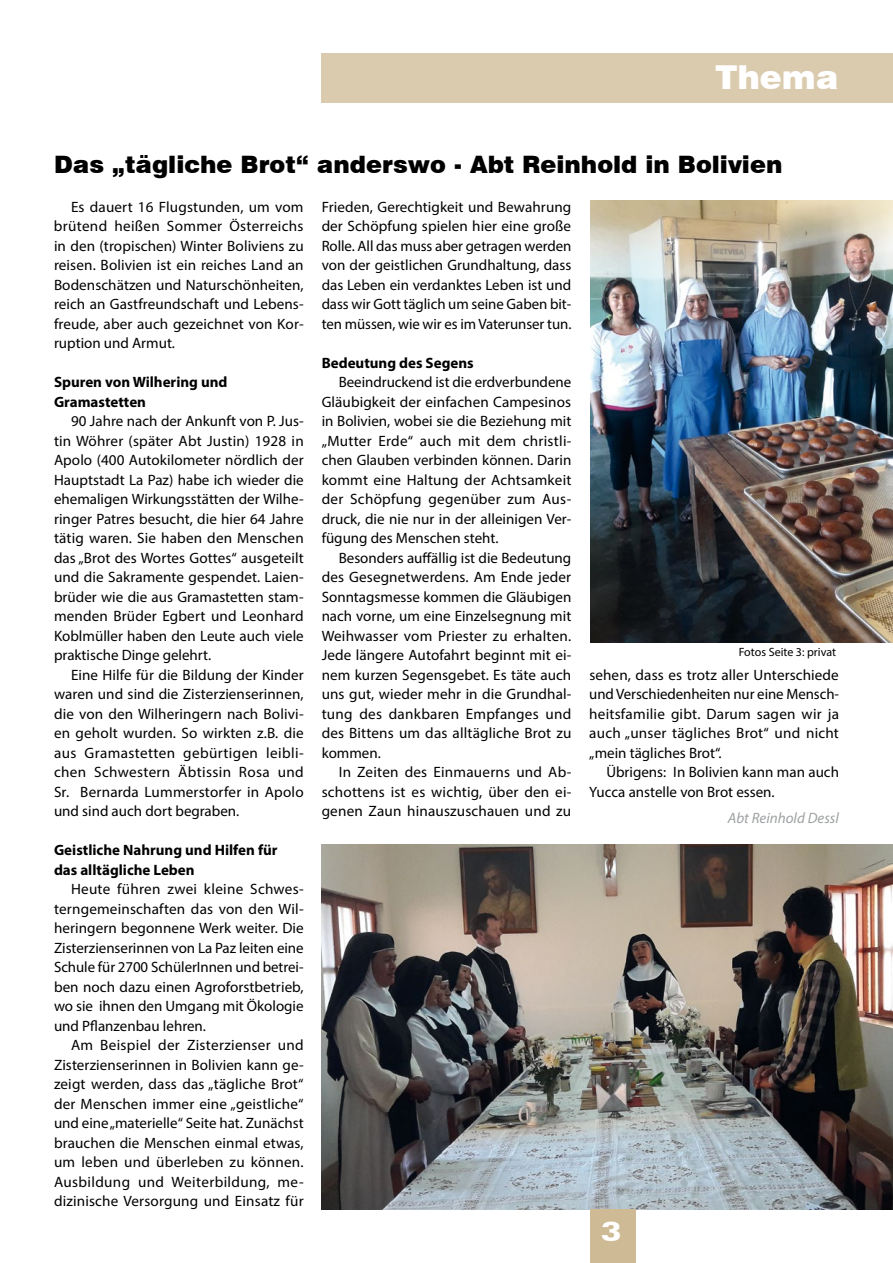
<style>
.page{position:relative;width:893px;height:1263px;background:#fff}
.page>*{position:absolute;margin:0;border:0;box-sizing:border-box;transform-origin:0 0}
.t1{font:900 33px "Swiss 721 BT";color:#fff}
.t2{font:900 expanded 27px "Zurich BT";color:#fff}
.t3{font:900 24px "Swiss 721 BT";color:#000}
.t4{font:15px/19.5px "Myriad Pro";color:#000;text-align:justify}
.t5{font:700 15px/19.5px "Myriad Pro";color:#000}
.t6{font:italic 15px "Myriad Pro";color:#9ea0a2}
.t7{font:12px "Myriad Pro";color:#000}
</style>
<div class="page">
<img style="left:322px;top:844px;width:571px;height:366px">
<img style="left:590px;top:201px;width:303px;height:441px">
<div style="left:590px;top:1209px;width:45px;height:54px;background:#cebb95"></div>
<div style="left:322px;top:53px;width:571px;height:50px;background:#dbcbae"></div>
<h1 class="t1" style="left:715px;top:57px;width:124px">Thema</h1>
<h3 class="t3" style="left:54px;top:150px;width:730px">Das „tägliche Brot“ anderswo - Abt Reinhold in Bolivien</h3>
<p class="t4" style="left:54px;top:197px;width:251px;text-indent:17px">Es dauert 16 Flugstunden, um vom brütend heißen Sommer Österreichs in den (tropischen) Winter Boliviens zu reisen. Bolivien ist ein reiches Land an Bodenschätzen und Naturschönheiten, reich an Gastfreundschaft und Lebens&shy;freude, aber auch gezeichnet von Kor&shy;ruption und Armut.</p>
<p class="t5" style="left:54px;top:372px;width:175px">Spuren von Wilhering und<br>Gramastetten</p>
<p class="t4" style="left:54px;top:411px;width:251px;text-indent:17px">90 Jahre nach der Ankunft von P. Jus&shy;tin Wöhrer (später Abt Justin) 1928 in Apolo (400 Autokilometer nördlich der Hauptstadt La Paz) habe ich wieder die ehemaligen Wirkungsstätten der Wilhe&shy;ringer Patres besucht, die hier 64 Jahre tätig waren. Sie haben den Menschen das „Brot des Wortes Gottes“ ausgeteilt und die Sakramente gespendet. Laien&shy;brüder wie die aus Gramastetten stam&shy;menden Brüder Egbert und Leonhard Koblmüller haben den Leute auch viele praktische Dinge gelehrt.</p>
<p class="t4" style="left:54px;top:665px;width:251px;text-indent:17px">Eine Hilfe für die Bildung der Kinder waren und sind die Zisterzienserinnen, die von den Wilheringern nach Bolivi&shy;en geholt wurden. So wirkten z.B. die aus Gramastetten gebürtigen leibli&shy;chen Schwestern Äbtissin Rosa und Sr. Bernarda Lummerstorfer in Apolo und sind auch dort begraben.</p>
<p class="t5" style="left:54px;top:840px;width:225px">Geistliche Nahrung und Hilfen für das alltägliche Leben</p>
<p class="t4" style="left:54px;top:879px;width:251px;text-indent:17px">Heute führen zwei kleine Schwes&shy;terngemeinschaften das von den Wil&shy;heringern begonnene Werk weiter. Die Zisterzienserinnen von La Paz leiten eine Schule für 2700 SchülerInnen und betrei&shy;ben noch dazu einen Agroforstbetrieb, wo sie ihnen den Umgang mit Ökologie und Pflanzenbau lehren.</p>
<p class="t4" style="left:54px;top:1035px;width:251px;text-indent:17px">Am Beispiel der Zisterzienser und Zisterzienserinnen in Bolivien kann ge&shy;zeigt werden, dass das „tägliche Brot“ der Menschen immer eine „geistliche“ und eine „materielle“ Seite hat. Zunächst brauchen die Menschen einmal etwas, um leben und überleben zu können.<br>Ausbildung und Weiterbildung, me&shy;dizinische Versorgung und Einsatz für</p>
<p class="t4" style="left:322px;top:197px;width:251px">Frieden, Gerechtigkeit und Bewahrung der Schöpfung spielen hier eine große Rolle. All das muss aber getragen werden von der geistlichen Grundhaltung, dass das Leben ein verdanktes Leben ist und dass wir Gott täglich um seine Gaben bit&shy;ten müssen, wie wir es im Vaterunser tun.</p>
<p class="t5" style="left:322px;top:353px;width:154px">Bedeutung des Segens</p>
<p class="t4" style="left:322px;top:372px;width:251px;text-indent:17px">Beeindruckend ist die erdverbundene Gläubigkeit der einfachen Campesinos in Bolivien, wobei sie die Beziehung mit „Mutter Erde“ auch mit dem christli&shy;chen Glauben verbinden können. Darin kommt eine Haltung der Achtsamkeit der Schöpfung gegenüber zum Aus&shy;druck, die nie nur in der alleinigen Ver&shy;fügung des Menschen steht.</p>
<p class="t4" style="left:322px;top:548px;width:251px;text-indent:17px">Besonders auffällig ist die Bedeutung des Gesegnetwerdens. Am Ende jeder Sonntagsmesse kommen die Gläubigen nach vorne, um eine Einzelsegnung mit Weihwasser vom Priester zu erhalten.<br>Jede längere Autofahrt beginnt mit ei&shy;nem kurzen Segensgebet. Es täte auch uns gut, wieder mehr in die Grundhal&shy;tung des dankbaren Empfanges und des Bittens um das alltägliche Brot zu kommen.</p>
<p class="t4" style="left:322px;top:762px;width:251px;text-indent:17px">In Zeiten des Einmauerns und Ab&shy;schottens ist es wichtig, über den ei&shy;genen Zaun hinauszuschauen und zu</p>
<p class="t7" style="left:739px;top:644px;width:99px">Fotos Seite 3: privat</p>
<p class="t4" style="left:589px;top:665px;width:251px">sehen, dass es trotz aller Unterschiede und Verschiedenheiten nur eine Mensch&shy;heitsfamilie gibt. Darum sagen wir ja auch „unser tägliches Brot“ und nicht „mein tägliches Brot“.</p>
<p class="t4" style="left:589px;top:762px;width:251px;text-indent:17px">Übrigens: In Bolivien kann man auch<br>Yucca anstelle von Brot essen.</p>
<p class="t6" style="left:728px;top:809px;width:113px">Abt Reinhold Dessl</p>
<h2 class="t2" style="left:601px;top:1216px;width:22px">3</h2>
</div>
